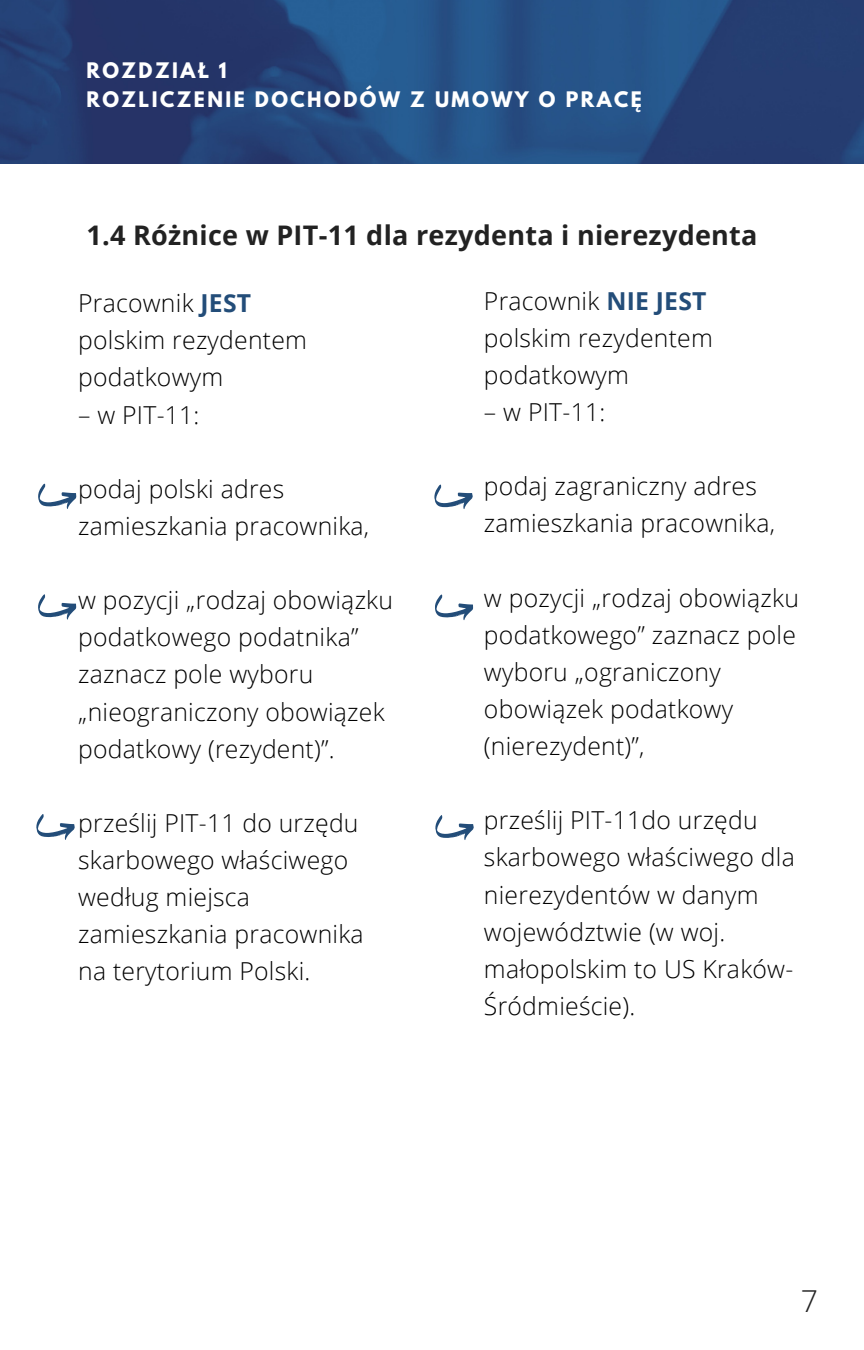
<style>
.page{position:relative;width:864px;height:1350px;background:#fff}
.page>*{position:absolute;margin:0;border:0;box-sizing:border-box;transform-origin:0 0}
.t1{font:300 30.15px "Open Sans";color:#222}
.t2{font:700 27px "Open Sans";letter-spacing:.01em;color:#222}
.t3{font:300 24.75px/37.1px "Open Sans";letter-spacing:.01em;color:#000}
.t4{font:700 18.9px/28.6px "League Spartan";letter-spacing:.13em;color:#fff}
.s1{font-weight:700;color:#234d79}
</style>
<div class="page">
<img style="left:0;top:0;width:863px;height:164px">
<svg style="left:434px;top:484px;width:39px;height:25px"></svg>
<svg style="left:435px;top:815px;width:39px;height:25px"></svg>
<svg style="left:435px;top:594px;width:39px;height:26px"></svg>
<svg style="left:38px;top:483px;width:39px;height:26px"></svg>
<svg style="left:36px;top:814px;width:39px;height:26px"></svg>
<svg style="left:38px;top:594px;width:39px;height:26px"></svg>
<p class="t4" style="left:86px;top:59px;width:557px">ROZDZIAŁ 1<br>ROZLICZENIE DOCHODÓW Z UMOWY O PRACĘ</p>
<p class="t2" style="left:86px;top:216px;width:673px">1.4 Różnice w PIT-11 dla rezydenta i nierezydenta</p>
<p class="t3" style="left:78px;top:284px;width:230px">Pracownik <span class="s1">JEST </span>polskim rezydentem podatkowym</p>
<p class="t3" style="left:78px;top:395px;width:123px">– w PIT-11:</p>
<p class="t3" style="left:78px;top:470px;width:293px">podaj polski adres zamieszkania pracownika,</p>
<p class="t3" style="left:78px;top:581px;width:316px">w pozycji „rodzaj obowiązku podatkowego podatnika” zaznacz pole wyboru „nieograniczony obowiązek podatkowy (rezydent)”.</p>
<p class="t3" style="left:78px;top:804px;width:287px">prześlij PIT-11 do urzędu skarbowego właściwego według miejsca zamieszkania pracownika na terytorium Polski.</p>
<p class="t3" style="left:484px;top:281px;width:230px">Pracownik <span class="s1">NIE JEST </span>polskim rezydentem podatkowym</p>
<p class="t3" style="left:484px;top:393px;width:123px">– w PIT-11:</p>
<p class="t3" style="left:484px;top:467px;width:293px">podaj zagraniczny adres zamieszkania pracownika,</p>
<p class="t3" style="left:484px;top:578px;width:316px">w pozycji „rodzaj obowiązku podatkowego” zaznacz pole wyboru „ograniczony obowiązek podatkowy (nierezydent)”,</p>
<p class="t3" style="left:484px;top:801px;width:312px">prześlij PIT-11do urzędu skarbowego właściwego dla nierezydentów w danym województwie (w woj. małopolskim to US Kraków-<br>Śródmieście).</p>
<p class="t1" style="left:801px;top:1280px;width:19px">7</p>
</div>
